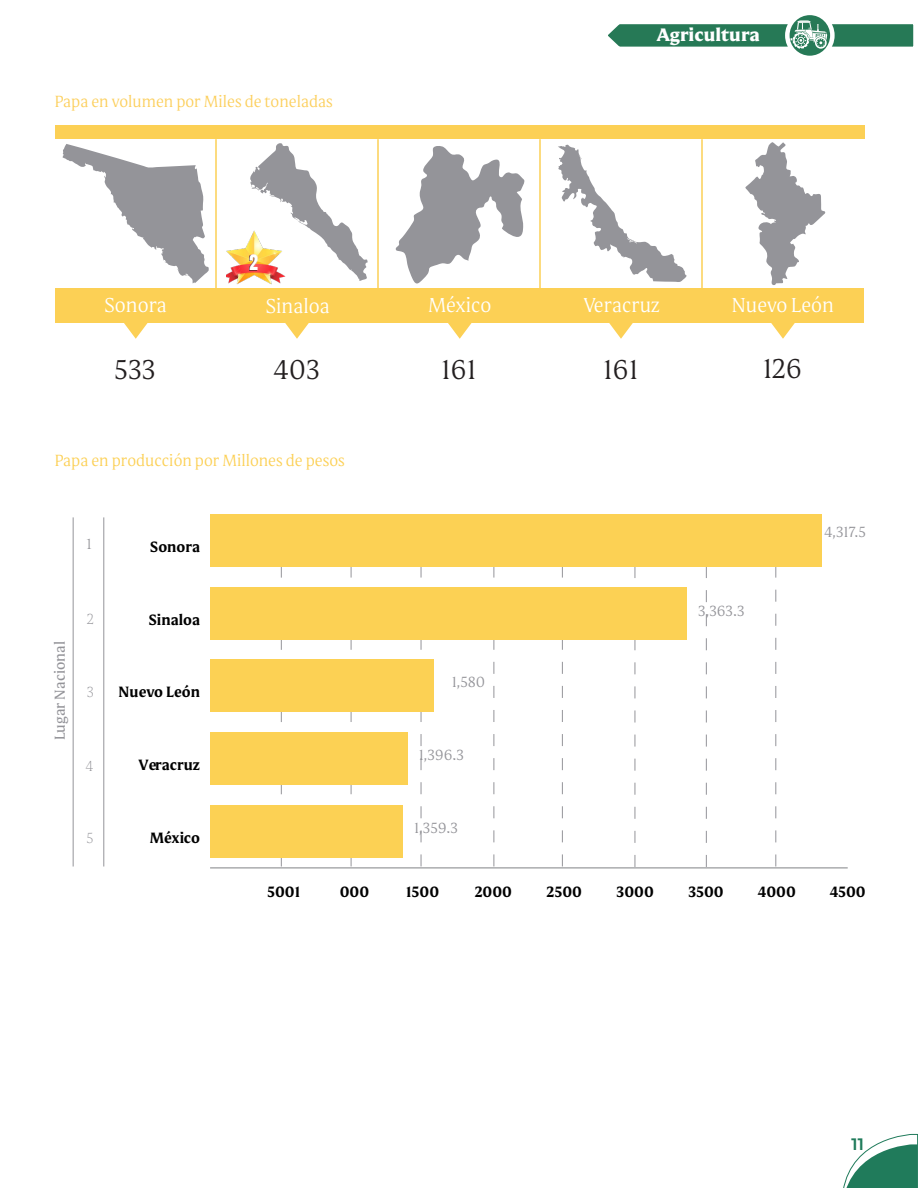
<style>
.page{position:relative;width:918px;height:1188px;background:#fff}
.page>*{position:absolute;margin:0;border:0;box-sizing:border-box;transform-origin:0 0}
.t1{font:300 27.75px "Mestiza";color:#231f20}
.t2{font:300 20.55px "Mestiza";color:#fff}
.t3{font:900 18px "Mestiza";color:#fff}
.t4{font:18px "Anton";color:#fff}
.t5{font:300 16.5px "Mestiza";color:#fcd055}
.t6{font:300 16.5px "Mestiza";color:#fccf5c}
.t7{font:500 16.5px "Montserrat";color:#207b5b}
.t8{font:700 15px "Mestiza";color:#000}
.t9{font:300 15px "Mestiza";color:#949499}
.t10{font:200 15px "Mestiza";color:#949499}
.t11{font:200 15px "Mestiza";color:#949499;scale:1.45 1}
.t12{font:14.55px "Mestiza";color:#949499}
</style>
<div class="page">
<svg style="left:843px;top:1134px;width:75px;height:54px"></svg>
<svg style="left:787px;top:13px;width:45px;height:45px"></svg>
<div style="left:785px;top:11px;width:50px;height:49px;border:4px solid #fff;border-radius:50%"></div>
<svg style="left:608px;top:17px;width:306px;height:36px"></svg>
<div style="left:55px;top:288px;width:162px;height:35px;background:#fcd055"></div>
<div style="left:378px;top:288px;width:162px;height:35px;background:#fcd055"></div>
<div style="left:216px;top:288px;width:162px;height:35px;background:#fcd055"></div>
<div style="left:540px;top:288px;width:162px;height:35px;background:#fcd055"></div>
<div style="left:702px;top:288px;width:162px;height:35px;background:#fcd055"></div>
<svg style="left:124px;top:323px;width:24px;height:16px"></svg>
<svg style="left:448px;top:323px;width:24px;height:16px"></svg>
<svg style="left:285px;top:323px;width:24px;height:16px"></svg>
<svg style="left:609px;top:323px;width:24px;height:16px"></svg>
<svg style="left:771px;top:323px;width:24px;height:16px"></svg>
<div style="left:55px;top:126px;width:810px;height:13px;background:#fcd055"></div>
<hr style="left:215px;top:139px;width:2px;height:150px;background:#fcd055">
<hr style="left:377px;top:139px;width:2px;height:150px;background:#fcd055">
<hr style="left:539px;top:139px;width:2px;height:150px;background:#fcd055">
<hr style="left:701px;top:139px;width:2px;height:150px;background:#fcd055">
<img style="left:227px;top:239px;width:54px;height:46px">
<div style="left:249px;top:254px;width:9px;height:17px;background:#d1232a;opacity:.75"></div>
<div style="left:249px;top:255px;width:9px;height:15px;background:#231f20;opacity:.75"></div>
<svg style="left:250px;top:143px;width:118px;height:138px"></svg>
<svg style="left:62px;top:144px;width:147px;height:140px"></svg>
<svg style="left:395px;top:146px;width:130px;height:138px"></svg>
<svg style="left:558px;top:145px;width:129px;height:137px"></svg>
<svg style="left:745px;top:142px;width:81px;height:143px"></svg>
<svg style="left:351px;top:567px;width:1px;height:299px"></svg>
<svg style="left:421px;top:567px;width:1px;height:299px"></svg>
<svg style="left:494px;top:567px;width:1px;height:299px"></svg>
<svg style="left:562px;top:567px;width:1px;height:299px"></svg>
<svg style="left:776px;top:567px;width:1px;height:300px"></svg>
<svg style="left:706px;top:567px;width:1px;height:300px"></svg>
<svg style="left:281px;top:567px;width:1px;height:300px"></svg>
<svg style="left:635px;top:567px;width:1px;height:300px"></svg>
<hr style="left:104px;top:517px;width:1px;height:350px;background:#949499">
<hr style="left:73px;top:517px;width:1px;height:350px;background:#949499">
<hr style="left:210px;top:868px;width:638px;height:1px;background:#808285">
<div style="left:210px;top:514px;width:612px;height:53px;background:#fcd154"></div>
<div style="left:210px;top:587px;width:477px;height:52px;background:#fcd154"></div>
<div style="left:210px;top:660px;width:224px;height:52px;background:#fcd154"></div>
<div style="left:210px;top:733px;width:198px;height:52px;background:#fcd154"></div>
<div style="left:210px;top:805px;width:193px;height:53px;background:#fcd154"></div>
<p class="t6" style="left:55px;top:90px;width:280px">Papa en volumen por Miles de toneladas</p>
<p class="t4" style="left:249px;top:254px;width:10px">2</p>
<p class="t3" style="left:656px;top:20px;width:105px">Agricultura</p>
<p class="t2" style="left:105px;top:292px;width:64px">Sonora</p>
<p class="t2" style="left:266px;top:293px;width:66px">Sinaloa</p>
<p class="t2" style="left:428px;top:292px;width:65px">México</p>
<p class="t2" style="left:584px;top:292px;width:78px">Veracruz</p>
<p class="t2" style="left:732px;top:292px;width:104px">Nuevo León</p>
<p class="t1" style="left:114px;top:351px;width:43px">533</p>
<p class="t1" style="left:274px;top:351px;width:48px">403</p>
<p class="t1" style="left:442px;top:351px;width:36px">161</p>
<p class="t1" style="left:604px;top:351px;width:36px">161</p>
<p class="t5" style="left:55px;top:449px;width:292px">Papa en producción por Millones de pesos</p>
<p class="t11" style="left:86px;top:534px;width:6px">1</p>
<p class="t12" style="left:50px;top:740px;width:101px;rotate:-90deg">Lugar Nacional</p>
<p class="t10" style="left:87px;top:609px;width:9px">2</p>
<p class="t10" style="left:87px;top:682px;width:9px">3</p>
<p class="t10" style="left:86px;top:757px;width:9px">4</p>
<p class="t10" style="left:87px;top:828px;width:9px">5</p>
<p class="t8" style="left:150px;top:535px;width:51px">Sonora</p>
<p class="t8" style="left:149px;top:608px;width:53px">Sinaloa</p>
<p class="t8" style="left:119px;top:681px;width:83px">Nuevo León</p>
<p class="t8" style="left:138px;top:754px;width:63px">Veracruz</p>
<p class="t8" style="left:150px;top:827px;width:52px">México</p>
<p class="t9" style="left:452px;top:672px;width:35px">1,580</p>
<p class="t9" style="left:419px;top:745px;width:46px">1,396.3</p>
<p class="t9" style="left:415px;top:818px;width:45px">1,359.3</p>
<p class="t1" style="left:764px;top:350px;width:40px">126</p>
<p class="t9" style="left:698px;top:600px;width:48px">3,363.3</p>
<p class="t9" style="left:824px;top:522px;width:43px">4,317.5</p>
<p class="t8" style="left:267px;top:880px;width:35px">5001</p>
<p class="t8" style="left:340px;top:880px;width:31px">000</p>
<p class="t8" style="left:406px;top:880px;width:35px">1500</p>
<p class="t8" style="left:475px;top:880px;width:39px">2000</p>
<p class="t8" style="left:547px;top:880px;width:37px">2500</p>
<p class="t8" style="left:617px;top:880px;width:39px">3000</p>
<p class="t8" style="left:688px;top:880px;width:37px">3500</p>
<p class="t8" style="left:758px;top:880px;width:39px">4000</p>
<p class="t8" style="left:830px;top:880px;width:38px">4500</p>
<p class="t7" style="left:851px;top:1131px;width:14px">11</p>
</div>
